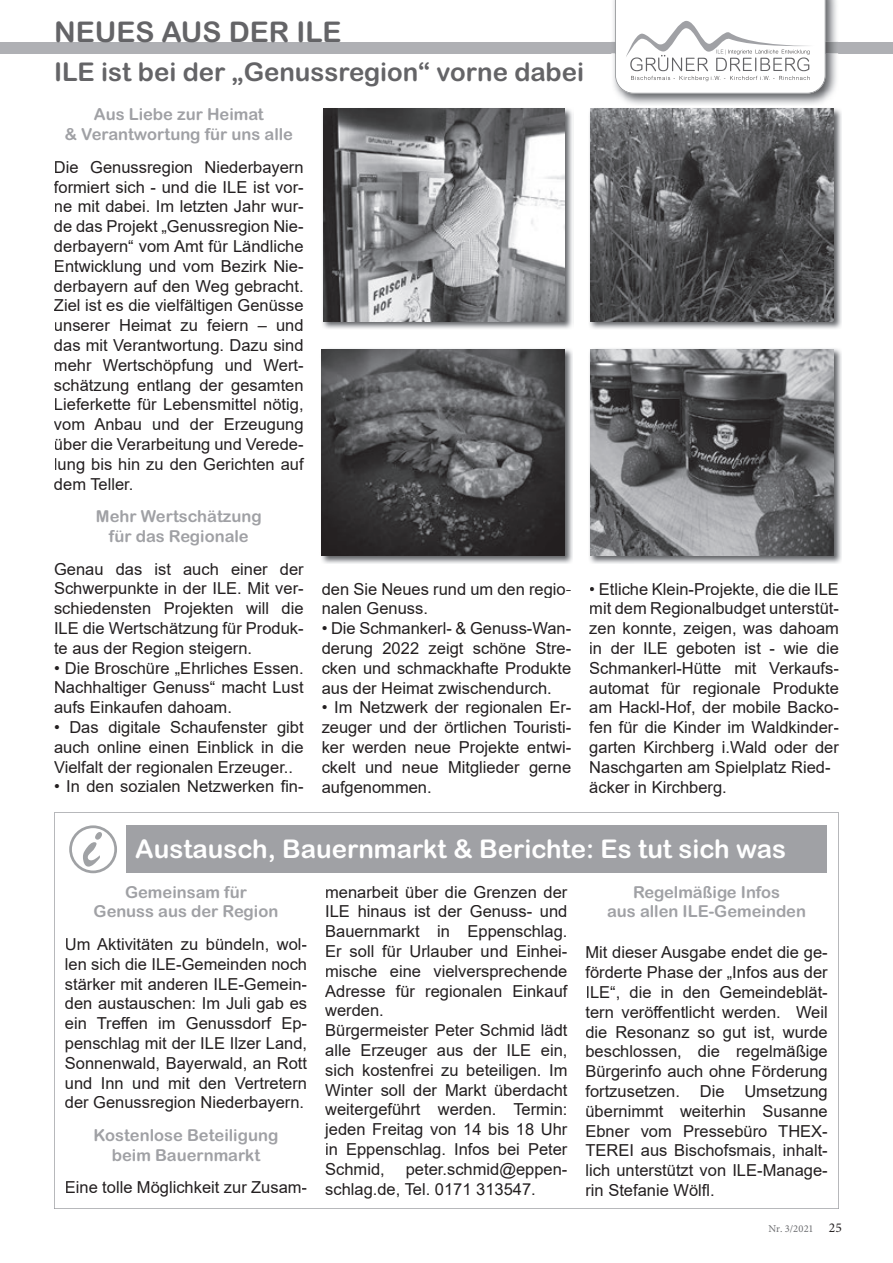
<style>
.page{position:relative;width:893px;height:1263px;background:#fff}
.page>*{position:absolute;margin:0;border:0;box-sizing:border-box;transform-origin:0 0}
.t1{font:28.5px "Arial Rounded MT Bold";color:#646467}
.t2{font:25.8px "Arial Rounded MT Bold";color:#fff}
.t3{font:25.8px "Arial Rounded MT Bold";color:#646467}
.t4{font:16.5px/19.8px "Arial";color:#231f20;text-align:justify}
.t5{font:16.5px/19.8px "Arial Rounded MT Bold";color:#a0a1a5;text-align:center}
.t6{font:10.5px "Minion Pro";letter-spacing:.005em;color:#6c6d70}
.s1{font-size:13.5px;color:#231f20}
</style>
<div class="page">
<div style="left:0;top:42px;width:893px;height:11px;background:#afb0b4"></div>
<img style="left:611px;top:0;width:227px;height:105px">
<img style="left:611px;top:42px;width:227px;height:11px">
<svg style="left:615px;top:0;width:210px;height:94px"></svg>
<svg style="left:54px;top:812px;width:785px;height:397px"></svg>
<div style="left:127px;top:825px;width:700px;height:48px;background:#a0a1a5"></div>
<svg style="left:69px;top:825px;width:48px;height:48px"></svg>
<div style="left:66px;top:938px;width:234px;height:14px;background:#fff"></div>
<div style="left:66px;top:958px;width:241px;height:12px;background:#fff"></div>
<div style="left:65px;top:977px;width:235px;height:13px;background:#fff"></div>
<div style="left:65px;top:997px;width:242px;height:16px;background:#fff"></div>
<div style="left:65px;top:1017px;width:236px;height:15px;background:#fff"></div>
<div style="left:66px;top:1037px;width:241px;height:15px;background:#fff"></div>
<div style="left:66px;top:1057px;width:241px;height:15px;background:#fff"></div>
<div style="left:66px;top:1077px;width:241px;height:12px;background:#fff"></div>
<div style="left:65px;top:1096px;width:238px;height:16px;background:#fff"></div>
<div style="left:66px;top:1181px;width:235px;height:16px;background:#fff"></div>
<div style="left:326px;top:885px;width:242px;height:13px;background:#fff"></div>
<div style="left:327px;top:905px;width:240px;height:12px;background:#fff"></div>
<div style="left:326px;top:925px;width:241px;height:16px;background:#fff"></div>
<div style="left:326px;top:945px;width:235px;height:12px;background:#fff"></div>
<div style="left:326px;top:965px;width:241px;height:15px;background:#fff"></div>
<div style="left:325px;top:984px;width:243px;height:16px;background:#fff"></div>
<div style="left:325px;top:1004px;width:57px;height:12px;background:#fff"></div>
<div style="left:326px;top:1024px;width:241px;height:16px;background:#fff"></div>
<div style="left:326px;top:1044px;width:241px;height:15px;background:#fff"></div>
<div style="left:326px;top:1064px;width:241px;height:15px;background:#fff"></div>
<div style="left:325px;top:1084px;width:242px;height:12px;background:#fff"></div>
<div style="left:325px;top:1103px;width:242px;height:16px;background:#fff"></div>
<div style="left:324px;top:1123px;width:244px;height:16px;background:#fff"></div>
<div style="left:326px;top:1143px;width:242px;height:15px;background:#fff"></div>
<div style="left:326px;top:1163px;width:235px;height:15px;background:#fff"></div>
<div style="left:326px;top:1183px;width:208px;height:15px;background:#fff"></div>
<div style="left:587px;top:947px;width:235px;height:15px;background:#fff"></div>
<div style="left:586px;top:966px;width:242px;height:14px;background:#fff"></div>
<div style="left:587px;top:986px;width:235px;height:14px;background:#fff"></div>
<div style="left:586px;top:1006px;width:242px;height:12px;background:#fff"></div>
<div style="left:586px;top:1026px;width:242px;height:15px;background:#fff"></div>
<div style="left:586px;top:1045px;width:242px;height:16px;background:#fff"></div>
<div style="left:587px;top:1065px;width:241px;height:16px;background:#fff"></div>
<div style="left:586px;top:1085px;width:242px;height:15px;background:#fff"></div>
<div style="left:586px;top:1105px;width:242px;height:12px;background:#fff"></div>
<div style="left:587px;top:1125px;width:235px;height:12px;background:#fff"></div>
<div style="left:586px;top:1144px;width:236px;height:15px;background:#fff"></div>
<div style="left:586px;top:1164px;width:236px;height:16px;background:#fff"></div>
<div style="left:586px;top:1184px;width:129px;height:12px;background:#fff"></div>
<img style="left:321px;top:348px;width:252px;height:216px">
<img style="left:321px;top:349px;width:244px;height:206px">
<img style="left:589px;top:108px;width:253px;height:221px">
<img style="left:590px;top:109px;width:243px;height:212px">
<img style="left:589px;top:348px;width:253px;height:216px">
<img style="left:590px;top:349px;width:243px;height:206px">
<img style="left:322px;top:108px;width:251px;height:221px">
<img style="left:323px;top:109px;width:242px;height:212px">
<h1 class="t1" style="left:54px;top:15px;width:289px">NEUES AUS DER ILE</h1>
<h2 class="t3" style="left:54px;top:57px;width:531px">ILE ist bei der „Genussregion“ vorne dabei</h2>
<p class="t5" style="left:65px;top:104px;width:230px">Aus Liebe zur Heimat<br>&amp; Verantwortung für uns alle</p>
<p class="t4" style="left:54px;top:157px;width:251px">Die Genussregion Niederbayern formiert sich - und die ILE ist vor&shy;ne mit dabei. Im letzten Jahr wur&shy;de das Projekt „Genussregion Nie&shy;derbayern“ vom Amt für Ländliche Entwicklung und vom Bezirk Nie&shy;derbayern auf den Weg gebracht.<br>Ziel ist es die vielfältigen Genüsse unserer Heimat zu feiern – und das mit Verantwortung. Dazu sind mehr Wertschöpfung und Wert&shy;schätzung entlang der gesamten Lieferkette für Lebensmittel nötig, vom Anbau und der Erzeugung über die Verarbeitung und Verede&shy;lung bis hin zu den Gerichten auf dem Teller.</p>
<p class="t5" style="left:96px;top:506px;width:167px">Mehr Wertschätzung für das Regionale</p>
<p class="t4" style="left:54px;top:559px;width:251px">Genau das ist auch einer der Schwerpunkte in der ILE. Mit ver&shy;schiedensten Projekten will die ILE die Wertschätzung für Produk&shy;te aus der Region steigern.</p>
<p class="t4" style="left:54px;top:658px;width:251px">• Die Broschüre „Ehrliches Essen.<br>Nachhaltiger Genuss“ macht Lust aufs Einkaufen dahoam.</p>
<p class="t4" style="left:54px;top:717px;width:251px">• Das digitale Schaufenster gibt auch online einen Einblick in die Vielfalt der regionalen Erzeuger..</p>
<p class="t4" style="left:54px;top:777px;width:251px">• In den sozialen Netzwerken fin-</p>
<p class="t4" style="left:322px;top:579px;width:251px">den Sie Neues rund um den regio&shy;nalen Genuss.</p>
<p class="t4" style="left:322px;top:618px;width:251px">• Die Schmankerl- &amp; Genuss-Wan&shy;derung 2022 zeigt schöne Stre&shy;cken und schmackhafte Produkte aus der Heimat zwischendurch.</p>
<p class="t4" style="left:322px;top:697px;width:251px">• Im Netzwerk der regionalen Er&shy;zeuger und der örtlichen Touristi&shy;ker werden neue Projekte entwi&shy;ckelt und neue Mitglieder gerne aufgenommen.</p>
<p class="t4" style="left:589px;top:579px;width:251px;text-align:left">• Etliche Klein-Projekte, die die ILE mit dem Regionalbudget unterstüt&shy;zen konnte, zeigen, was dahoam in der ILE geboten ist - wie die<br>Schmankerl-Hütte mit Verkaufs&shy;automat für regionale Produkte am Hackl-Hof, der mobile Backo&shy;fen für die Kinder im Waldkinder&shy;garten Kirchberg i.Wald oder der<br>Naschgarten am Spielplatz Ried&shy;äcker in Kirchberg.</p>
<h2 class="t2" style="left:135px;top:833px;width:652px">Austausch, Bauernmarkt &amp; Berichte: Es tut sich was</h2>
<p class="t5" style="left:94px;top:882px;width:186px">Gemeinsam für<br>Genuss aus der Region</p>
<p class="t4" style="left:65px;top:934px;width:244px">Um Aktivitäten zu bündeln, wol&shy;len sich die ILE-Gemeinden noch stärker mit anderen ILE-Gemein&shy;den austauschen: Im Juli gab es ein Treffen im Genussdorf Ep&shy;penschlag mit der ILE Ilzer Land, Sonnenwald, Bayerwald, an Rott und Inn und mit den Vertretern der Genussregion Niederbayern.</p>
<p class="t5" style="left:94px;top:1125px;width:186px">Kostenlose Beteiligung beim Bauernmarkt</p>
<p class="t4" style="left:65px;top:1177px;width:244px">Eine tolle Möglichkeit zur Zusam-</p>
<p class="t5" style="left:607px;top:882px;width:200px">Regelmäßige Infos<br>aus allen ILE-Gemeinden</p>
<p class="t4" style="left:585px;top:943px;width:244px">Mit dieser Ausgabe endet die ge&shy;förderte Phase der „Infos aus der ILE“, die in den Gemeindeblät&shy;tern veröffentlicht werden. Weil die Resonanz so gut ist, wurde beschlossen, die regelmäßige Bürgerinfo auch ohne Förderung fortzusetzen. Die Umsetzung übernimmt weiterhin Susanne Ebner vom Pressebüro THEX-TEREI aus Bischofsmais, inhalt&shy;lich unterstützt von ILE-Manage&shy;rin Stefanie Wölfl.</p>
<p class="t4" style="left:325px;top:882px;width:244px;text-align:left">menarbeit über die Grenzen der<br>ILE hinaus ist der Genuss- und<br>Bauernmarkt in Eppenschlag.<br>Er soll für Urlauber und Einhei&shy;mische eine vielversprechende<br>Adresse für regionalen Einkauf werden.<br>Bürgermeister Peter Schmid lädt alle Erzeuger aus der ILE ein, sich kostenfrei zu beteiligen. Im<br>Winter soll der Markt überdacht weitergeführt werden. Termin: jeden Freitag von 14 bis 18 Uhr in Eppenschlag. Infos bei Peter<br>Schmid,</p>
<p class="t4" style="left:325px;top:1159px;width:244px;text-indent:81px">peter.schmid@eppen&shy;schlag.de, Tel. 0171 313547.</p>
<p class="t6" style="left:768px;top:1222px;width:75px">Nr. 3/2021 <span class="s1">25</span></p>
</div>
